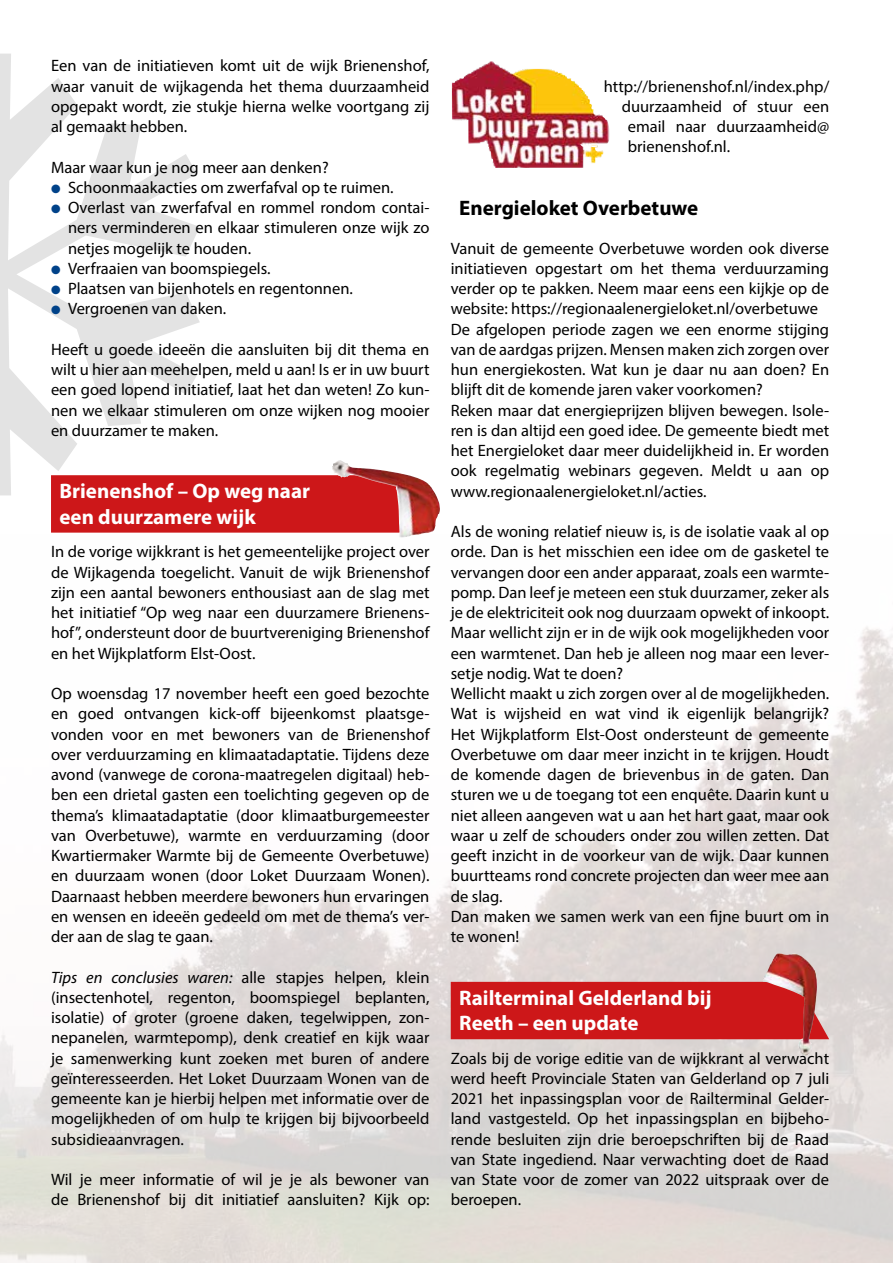
<style>
.page{position:relative;width:893px;height:1263px;background:#fff}
.page>*{position:absolute;margin:0;border:0;box-sizing:border-box;transform-origin:0 0}
.t1{font:700 21px/25.2px "Myriad Pro";color:#fff}
.t2{font:700 21px "Myriad Pro";color:#000}
.t3{font:16.5px/20.2px "Myriad Pro";color:#000;text-align:justify}
.s1{color:#004289}
.s2{font-style:italic}
</style>
<div class="page">
<img style="left:0;top:627px;width:893px;height:636px">
<div style="left:51px;top:475px;width:281px;height:58px;background:#cd1719"></div>
<div style="left:451px;top:982px;width:378px;height:57px;background:#cd1719"></div>
<svg style="left:0;top:54px;width:200px;height:441px"></svg>
<img style="left:452px;top:61px;width:158px;height:107px">
<img style="left:332px;top:460px;width:108px;height:78px">
<img style="left:762px;top:954px;width:55px;height:101px">
<p class="t3" style="left:51px;top:55px;width:380px">Een van de initiatieven komt uit de wijk Brienenshof, waar vanuit de wijkagenda het thema duurzaamheid opgepakt wordt, zie stukje hierna welke voortgang zij al gemaakt hebben.</p>
<p class="t3" style="left:51px;top:157px;width:279px">Maar waar kun je nog meer aan denken?</p>
<p class="t3" style="left:51px;top:177px;width:344px"><span class="s1">●</span> Schoonmaakacties om zwerfafval op te ruimen.</p>
<p class="t3" style="left:68px;top:197px;width:363px;text-indent:-17px"><span class="s1">●</span> Overlast van zwerfafval en rommel rondom contai&shy;ners verminderen en elkaar stimuleren onze wijk zo netjes mogelijk te houden.</p>
<p class="t3" style="left:51px;top:258px;width:221px"><span class="s1">●</span> Verfraaien van boomspiegels.</p>
<p class="t3" style="left:51px;top:278px;width:303px"><span class="s1">●</span> Plaatsen van bijenhotels en regentonnen.</p>
<p class="t3" style="left:51px;top:298px;width:177px"><span class="s1">●</span> Vergroenen van daken.</p>
<p class="t3" style="left:51px;top:339px;width:380px">Heeft u goede ideeën die aansluiten bij dit thema en wilt u hier aan meehelpen, meld u aan! Is er in uw buurt een goed lopend initiatief, laat het dan weten! Zo kun&shy;nen we elkaar stimuleren om onze wijken nog mooier en duurzamer te maken.</p>
<p class="t1" style="left:60px;top:478px;width:252px">Brienenshof – Op weg naar een duurzamere wijk</p>
<p class="t3" style="left:51px;top:541px;width:380px">In de vorige wijkkrant is het gemeentelijke project over de Wijkagenda toegelicht. Vanuit de wijk Brienenshof zijn een aantal bewoners enthousiast aan de slag met het initiatief “Op weg naar een duurzamere Brienens&shy;hof”, ondersteunt door de buurtvereniging Brienenshof en het Wijkplatform Elst-Oost.</p>
<p class="t3" style="left:51px;top:683px;width:380px">Op woensdag 17 november heeft een goed bezochte en goed ontvangen kick-off bijeenkomst plaatsge&shy;vonden voor en met bewoners van de Brienenshof over verduurzaming en klimaatadaptatie. Tijdens deze avond (vanwege de corona-maatregelen digitaal) heb&shy;ben een drietal gasten een toelichting gegeven op de thema’s klimaatadaptatie (door klimaatburgemeester van Overbetuwe), warmte en verduurzaming (door Kwartiermaker Warmte bij de Gemeente Overbetuwe) en duurzaam wonen (door Loket Duurzaam Wonen).<br>Daarnaast hebben meerdere bewoners hun ervaringen en wensen en ideeën gedeeld om met de thema’s ver&shy;der aan de slag te gaan.</p>
<p class="t3" style="left:51px;top:967px;width:380px"><span class="s2">Tips en conclusies waren:</span> alle stapjes helpen, klein (insectenhotel, regenton, boomspiegel beplanten, isolatie) of groter (groene daken, tegelwippen, zon&shy;nepanelen, warmtepomp), denk creatief en kijk waar je samenwerking kunt zoeken met buren of andere geïnteresseerden. Het Loket Duurzaam Wonen van de gemeente kan je hierbij helpen met informatie over de mogelijkheden of om hulp te krijgen bij bijvoorbeeld subsidieaanvragen.</p>
<p class="t3" style="left:51px;top:1169px;width:380px">Wil je meer informatie of wil je je als bewoner van de Brienenshof bij dit initiatief aansluiten? Kijk op:</p>
<p class="t3" style="left:604px;top:76px;width:227px">http://brienenshof.nl/index.php/</p>
<p class="t3" style="left:622px;top:96px;width:209px">duurzaamheid of stuur een</p>
<p class="t3" style="left:628px;top:116px;width:203px">email naar duurzaamheid@</p>
<p class="t3" style="left:628px;top:136px;width:104px">brienenshof.nl.</p>
<p class="t2" style="left:459px;top:194px;width:241px">Energieloket Overbetuwe</p>
<p class="t3" style="left:451px;top:238px;width:380px;text-align:left">Vanuit de gemeente Overbetuwe worden ook diverse initiatieven opgestart om het thema verduurzaming verder op te pakken. Neem maar eens een kijkje op de website: https://regionaalenergieloket.nl/overbetuwe De afgelopen periode zagen we een enorme stijging van de aardgas prijzen. Mensen maken zich zorgen over hun energiekosten. Wat kun je daar nu aan doen? En blijft dit de komende jaren vaker voorkomen?<br>Reken maar dat energieprijzen blijven bewegen. Isole&shy;ren is dan altijd een goed idee. De gemeente biedt met het Energieloket daar meer duidelijkheid in. Er worden ook regelmatig webinars gegeven. Meldt u aan op www.regionaalenergieloket.nl/acties.</p>
<p class="t3" style="left:451px;top:521px;width:380px;text-align:left">Als de woning relatief nieuw is, is de isolatie vaak al op orde. Dan is het misschien een idee om de gasketel te vervangen door een ander apparaat, zoals een warmte&shy;pomp. Dan leef je meteen een stuk duurzamer, zeker als je de elektriciteit ook nog duurzaam opwekt of inkoopt.<br>Maar wellicht zijn er in de wijk ook mogelijkheden voor een warmtenet. Dan heb je alleen nog maar een lever&shy;setje nodig. Wat te doen?<br>Wellicht maakt u zich zorgen over al de mogelijkheden.<br>Wat is wijsheid en wat vind ik eigenlijk belangrijk?<br>Het Wijkplatform Elst-Oost ondersteunt de gemeente Overbetuwe om daar meer inzicht in te krijgen. Houdt de komende dagen de brievenbus in de gaten. Dan sturen we u de toegang tot een enquête. Daarin kunt u niet alleen aangeven wat u aan het hart gaat, maar ook waar u zelf de schouders onder zou willen zetten. Dat geeft inzicht in de voorkeur van de wijk. Daar kunnen buurtteams rond concrete projecten dan weer mee aan de slag.<br>Dan maken we samen werk van een fijne buurt om in te wonen!</p>
<p class="t1" style="left:459px;top:984px;width:254px">Railterminal Gelderland bij<br>Reeth – een update</p>
<p class="t3" style="left:451px;top:1048px;width:380px">Zoals bij de vorige editie van de wijkkrant al verwacht werd heeft Provinciale Staten van Gelderland op 7 juli 2021 het inpassingsplan voor de Railterminal Gelder&shy;land vastgesteld. Op het inpassingsplan en bijbeho&shy;rende besluiten zijn drie beroepschriften bij de Raad van State ingediend. Naar verwachting doet de Raad van State voor de zomer van 2022 uitspraak over de beroepen.</p>
</div>
